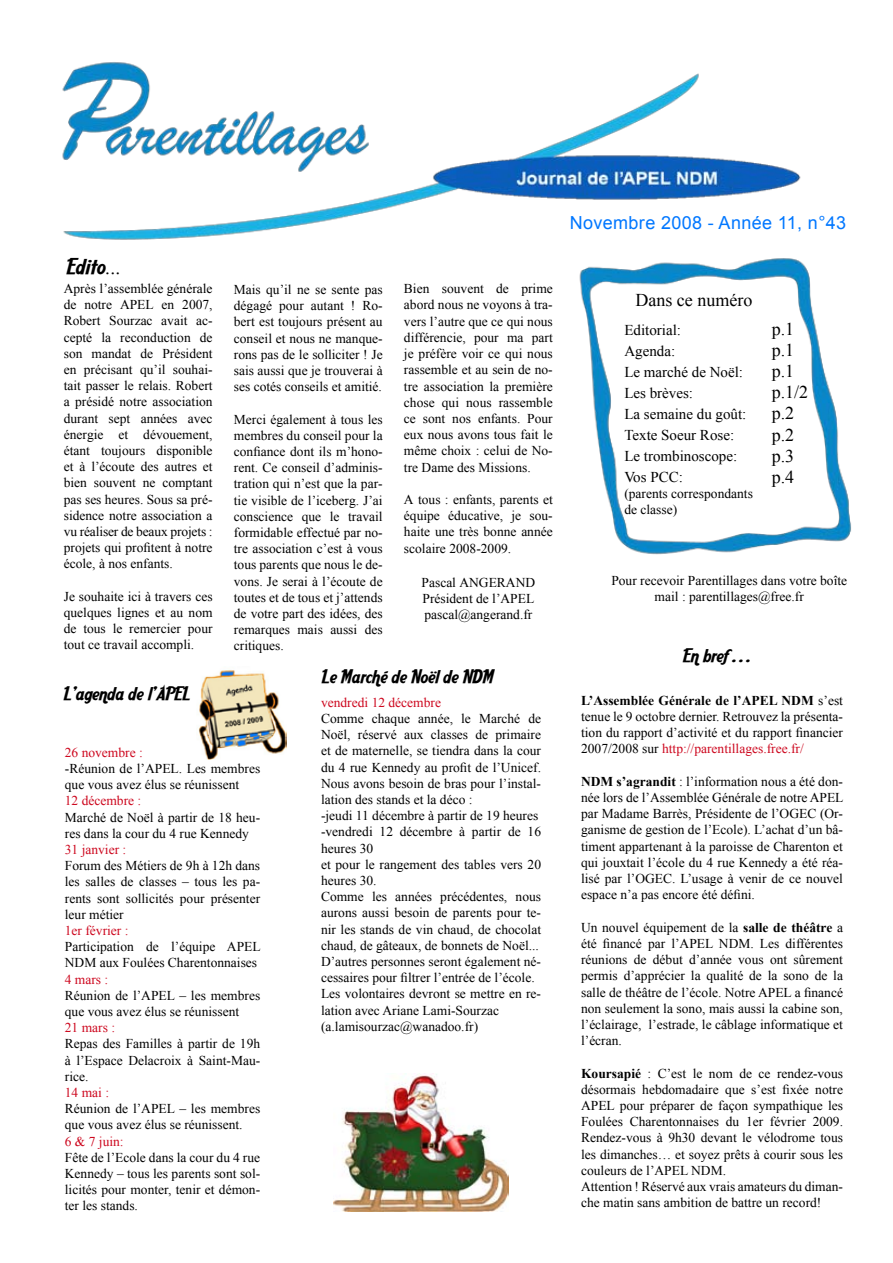
<style>
.page{position:relative;width:893px;height:1263px;background:#fff}
.page>*{position:absolute;margin:0;border:0;box-sizing:border-box;transform-origin:0 0}
.t1{font:21px "Aardvark Cafe";color:#000}
.t2{font:18px "Aardvark Cafe";color:#000}
.t3{font:18px/21px "Times New Roman";color:#000}
.t4{font:18px "Arial";letter-spacing:.02em;color:#07f}
.t5{font:15px/21px "Times New Roman";color:#000}
.t6{font:13.5px/16.2px "Times New Roman";color:#000;text-align:justify}
.t7{font:13.5px "Times New Roman";color:#cd071e}
.s1{font-family:"Times New Roman";font-style:italic}
.s2{font-weight:700}
.s3{color:#cd071e}
</style>
<div class="page">
<img style="left:198px;top:670px;width:89px;height:89px">
<img style="left:62px;top:62px;width:789px;height:493px">
<img style="left:334px;top:1073px;width:174px;height:139px">
<h1 class="t1" style="left:67px;top:253px;width:56px">Edito<span class="s1">...</span></h1>
<p class="t6" style="left:64px;top:280px;width:150px">Après l’assemblée générale de notre APEL en 2007, Robert Sourzac avait ac&shy;cepté la reconduction de son mandat de Président en précisant qu’il souhai&shy;tait passer le relais. Robert a présidé notre association durant sept années avec énergie et dévouement, étant toujours disponible et à l’écoute des autres et bien souvent ne comptant pas ses heures. Sous sa pré&shy;sidence notre association a vu réaliser de beaux projets : projets qui profitent à notre école, à nos enfants.</p>
<p class="t6" style="left:64px;top:588px;width:150px">Je souhaite ici à travers ces quelques lignes et au nom de tous le remercier pour tout ce travail accompli.</p>
<p class="t6" style="left:234px;top:281px;width:150px">Mais qu’il ne se sente pas dégagé pour autant ! Ro&shy;bert est toujours présent au conseil et nous ne manque&shy;rons pas de le solliciter ! Je sais aussi que je trouverai à ses cotés conseils et amitié.</p>
<p class="t6" style="left:234px;top:411px;width:150px">Merci également à tous les membres du conseil pour la confiance dont ils m’hono&shy;rent. Ce conseil d’adminis&shy;tration qui n’est que la par&shy;tie visible de l’iceberg. J’ai conscience que le travail formidable effectué par no&shy;tre association c’est à vous tous parents que nous le de&shy;vons. Je serai à l’écoute de toutes et de tous et j’attends de votre part des idées, des remarques mais aussi des critiques.</p>
<p class="t6" style="left:404px;top:280px;width:150px">Bien souvent de prime abord nous ne voyons à tra&shy;vers l’autre que ce qui nous différencie, pour ma part je préfère voir ce qui nous rassemble et au sein de no&shy;tre association la première chose qui nous rassemble ce sont nos enfants. Pour eux nous avons tous fait le même choix : celui de No&shy;tre Dame des Missions.</p>
<p class="t6" style="left:404px;top:491px;width:150px">A tous : enfants, parents et équipe éducative, je sou&shy;haite une très bonne année scolaire 2008-2009.</p>
<p class="t6" style="left:422px;top:574px;width:115px">Pascal ANGERAND Président de l’APEL pascal@angerand.fr</p>
<h2 class="t2" style="left:64px;top:682px;width:128px">L’agenda de l’APEL</h2>
<p class="t7" style="left:65px;top:743px;width:79px">26 novembre :</p>
<p class="t6" style="left:65px;top:760px;width:197px">-Réunion de l’APEL. Les membres que vous avez élus se réunissent</p>
<p class="t7" style="left:65px;top:792px;width:78px">12 décembre :</p>
<p class="t6" style="left:65px;top:809px;width:197px">Marché de Noël à partir de 18 heu&shy;res dans la cour du 4 rue Kennedy</p>
<p class="t7" style="left:65px;top:840px;width:63px">31 janvier :</p>
<p class="t6" style="left:65px;top:857px;width:197px">Forum des Métiers de 9h à 12h dans les salles de classes – tous les pa&shy;rents sont sollicités pour présenter leur métier</p>
<p class="t7" style="left:65px;top:921px;width:65px">1er février :</p>
<p class="t6" style="left:65px;top:938px;width:197px">Participation de l’équipe APEL<br>NDM aux Foulées Charentonnaises</p>
<p class="t7" style="left:65px;top:970px;width:45px">4 mars :</p>
<p class="t6" style="left:65px;top:987px;width:197px">Réunion de l’APEL – les membres que vous avez élus se réunissent</p>
<p class="t7" style="left:65px;top:1018px;width:52px">21 mars :</p>
<p class="t6" style="left:65px;top:1035px;width:197px">Repas des Familles à partir de 19h à l’Espace Delacroix à Saint-Mau&shy;rice.</p>
<p class="t7" style="left:65px;top:1083px;width:46px">14 mai :</p>
<p class="t6" style="left:65px;top:1100px;width:197px">Réunion de l’APEL – les membres que vous avez élus se réunissent.</p>
<p class="t7" style="left:65px;top:1132px;width:60px">6 &amp; 7 juin:</p>
<p class="t6" style="left:65px;top:1149px;width:197px">Fête de l’Ecole dans la cour du 4 rue Kennedy – tous les parents sont sol&shy;licités pour monter, tenir et démon&shy;ter les stands.</p>
<h2 class="t2" style="left:322px;top:665px;width:173px">Le Marché de Noël de NDM</h2>
<p class="t7" style="left:321px;top:693px;width:121px">vendredi 12 décembre</p>
<p class="t6" style="left:321px;top:710px;width:222px;text-align:left">Comme chaque année, le Marché de Noël, réservé aux classes de primaire et de maternelle, se tiendra dans la cour du 4 rue Kennedy au profit de l’Unicef.<br>Nous avons besoin de bras pour l’instal&shy;lation des stands et la déco :<br>-jeudi 11 décembre à partir de 19 heures -vendredi 12 décembre à partir de 16 heures 30<br>et pour le rangement des tables vers 20 heures 30.<br>Comme les années précédentes, nous aurons aussi besoin de parents pour te&shy;nir les stands de vin chaud, de chocolat chaud, de gâteaux, de bonnets de Noël...<br>D’autres personnes seront également né&shy;cessaires pour filtrer l’entrée de l’école.<br>Les volontaires devront se mettre en re&shy;lation avec Ariane Lami-Sourzac (a.lamisourzac@wanadoo.fr)</p>
<h2 class="t4" style="left:570px;top:211px;width:278px">Novembre 2008 - Année 11, n°43</h2>
<h2 class="t3" style="left:635px;top:289px;width:118px">Dans ce numéro</h2>
<p class="t5" style="left:624px;top:319px;width:124px">Editorial:<br>Agenda:<br>Le marché de Noël:<br>Les brèves:<br>La semaine du goût:<br>Texte Soeur Rose:<br>Le trombinoscope:<br>Vos PCC:</p>
<p class="t6" style="left:624px;top:485px;width:130px">(parents correspondants de classe)</p>
<h2 class="t3" style="left:772px;top:319px;width:38px">p.1 p.1 p.1 p.1/2 p.2 p.2 p.3 p.4</h2>
<p class="t6" style="left:611px;top:572px;width:237px;text-align:center">Pour recevoir Parentillages dans votre boîte mail : parentillages@free.fr</p>
<h2 class="t2" style="left:683px;top:644px;width:68px">En bref . . .</h2>
<p class="t6" style="left:581px;top:692px;width:263px"><span class="s2">L’Assemblée Générale de l’APEL NDM</span> s’est tenue le 9 octobre dernier. Retrouvez la présenta&shy;tion du rapport d’activité et du rapport financier 2007/2008 sur <span class="s3">http://parentillages.free.fr/</span></p>
<p class="t6" style="left:581px;top:773px;width:264px"><span class="s2">NDM s’agrandit</span> : l’information nous a été don&shy;née lors de l’Assemblée Générale de notre APEL par Madame Barrès, Présidente de l’OGEC (Or&shy;ganisme de gestion de l’Ecole). L’achat d’un bâ&shy;timent appartenant à la paroisse de Charenton et qui jouxtait l’école du 4 rue Kennedy a été réa&shy;lisé par l’OGEC. L’usage à venir de ce nouvel espace n’a pas encore été défini.</p>
<p class="t6" style="left:581px;top:919px;width:263px">Un nouvel équipement de la <span class="s2">salle de théâtre</span> a été financé par l’APEL NDM. Les différentes réunions de début d’année vous ont sûrement permis d’apprécier la qualité de la sono de la salle de théâtre de l’école. Notre APEL a financé non seulement la sono, mais aussi la cabine son, l’éclairage, l’estrade, le câblage informatique et l’écran.</p>
<p class="t6" style="left:581px;top:1065px;width:263px;text-align:left"><span class="s2">Koursapié</span> : C’est le nom de ce rendez-vous désormais hebdomadaire que s’est fixée notre APEL pour préparer de façon sympathique les Foulées Charentonnaises du 1er février 2009.<br>Rendez-vous à 9h30 devant le vélodrome tous les dimanches… et soyez prêts à courir sous les couleurs de l’APEL NDM.<br>Attention ! Réservé aux vrais amateurs du diman&shy;che matin sans ambition de battre un record!</p>
</div>
